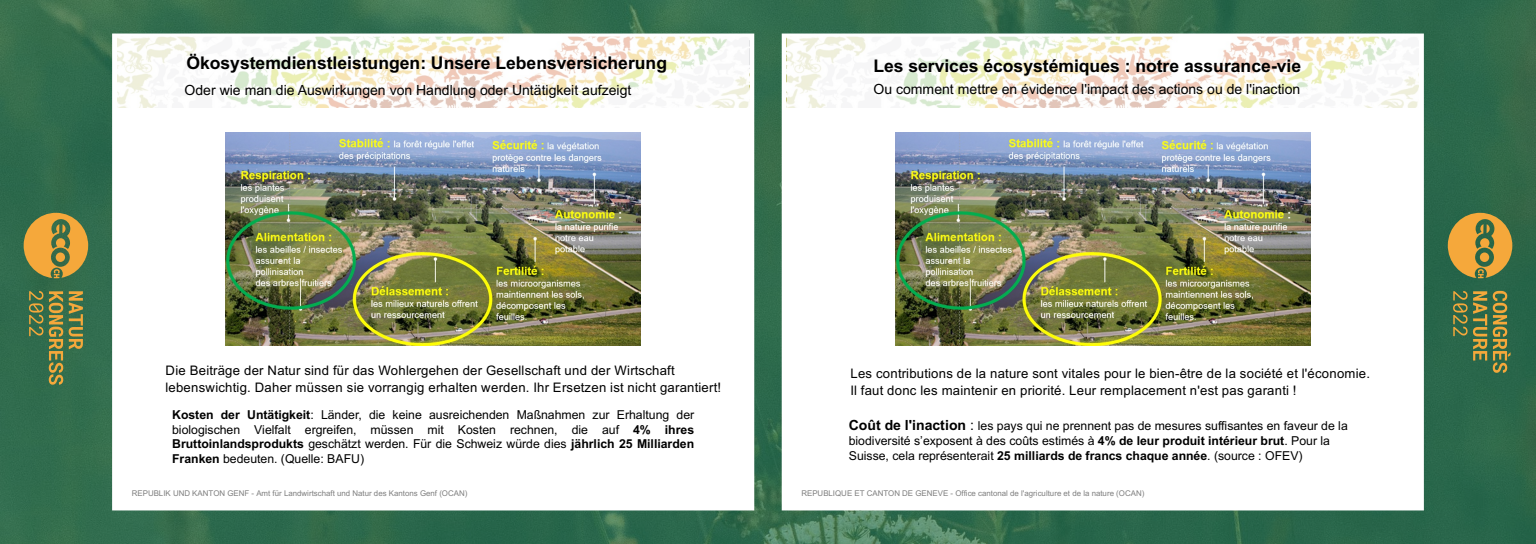
<style>
.page{position:relative;width:1536px;height:544px;background:#fff}
.page>*{position:absolute;margin:0;border:0;box-sizing:border-box;transform-origin:0 0}
.t1{font:700 17.56px "Arial";color:#000}
.t2{font:14.04px "Arial";color:#000}
.t3{font:13.16px/16.6px "Arial";letter-spacing:.02em;color:#000}
.t4{font:12.28px/14.6px "Arial";color:#000;text-align:justify}
.t5{font:7.88px "Arial";color:#7f7f7f}
.s1{font-weight:700}
.s2{font-weight:700;font-size:14.04px}
.s3{font-size:14.04px}
</style>
<div class="page">
<img style="left:0;top:0;width:1536px;height:544px">
<div style="left:117px;top:35px;width:632px;height:474px;background:#fff"></div>
<div style="left:117px;top:35px;width:632px;height:73px;background:#fff;opacity:.7"></div>
<img style="left:226px;top:132px;width:415px;height:214px">
<svg style="left:29px;top:291px;width:14px;height:45px"></svg>
<svg style="left:49px;top:291px;width:14px;height:94px"></svg>
<svg style="left:69px;top:291px;width:14px;height:58px"></svg>
<svg style="left:23px;top:212px;width:66px;height:66px;background:#a99041"></svg>
<div style="left:787px;top:35px;width:632px;height:474px;background:#fff"></div>
<div style="left:787px;top:35px;width:632px;height:73px;background:#fff;opacity:.7"></div>
<img style="left:895px;top:132px;width:415px;height:214px">
<svg style="left:1453px;top:291px;width:34px;height:70px;background:#647945"></svg>
<svg style="left:1493px;top:291px;width:18px;height:82px"></svg>
<svg style="left:1448px;top:212px;width:65px;height:66px;background:#a88e40"></svg>
<h1 class="t1" style="left:186px;top:51px;width:482px">Ökosystemdienstleistungen: Unsere Lebensversicherung</h1>
<p class="t2" style="left:185px;top:80px;width:448px">Oder wie man die Auswirkungen von Handlung oder Untätigkeit aufzeigt</p>
<h1 class="t1" style="left:873px;top:54px;width:429px">Les services écosystémiques : notre assurance-vie</h1>
<p class="t2" style="left:873px;top:79px;width:428px">Ou comment mettre en évidence l'impact des actions ou de l'inaction</p>
<p class="t3" style="left:165px;top:362px;width:557px">Die Beiträge der Natur sind für das Wohlergehen der Gesellschaft und der Wirtschaft lebenswichtig. Daher müssen sie vorrangig erhalten werden. Ihr Ersetzen ist nicht garantiert!</p>
<p class="t4" style="left:172px;top:408px;width:524px"><span class="s1">Kosten der Untätigkeit</span>: Länder, die keine ausreichenden Maßnahmen zur Erhaltung der biologischen Vielfalt ergreifen, müssen mit Kosten rechnen, die auf <span class="s1">4% ihres Bruttoinlandsprodukts</span> geschätzt werden. Für die Schweiz würde dies <span class="s1">jährlich 25 Milliarden Franken</span> bedeuten. (Quelle: BAFU)</p>
<p class="t5" style="left:132px;top:488px;width:337px">REPUBLIK UND KANTON GENF - Amt für Landwirtschaft und Natur des Kantons Genf (OCAN)</p>
<p class="t3" style="left:850px;top:365px;width:521px;line-height:16.8px">Les contributions de la nature sont vitales pour le bien-être de la société et l'économie.<br>Il faut donc les maintenir en priorité. Leur remplacement n'est pas garanti !</p>
<p class="t4" style="left:849px;top:418px;width:501px;line-height:15px;text-align:left"><span class="s2">Coût de l'inaction</span> <span class="s3">:</span> les pays qui ne prennent pas de mesures suffisantes en faveur de la biodiversité s’exposent à des coûts estimés à <span class="s1">4% de leur produit intérieur brut</span>. Pour la<br>Suisse, cela représenterait <span class="s1">25 milliards de francs chaque année</span>. (source : OFEV)</p>
<p class="t5" style="left:801px;top:488px;width:344px">REPUBLIQUE ET CANTON DE GENEVE - Office cantonal de l'agriculture et de la nature (OCAN)</p>
</div>
